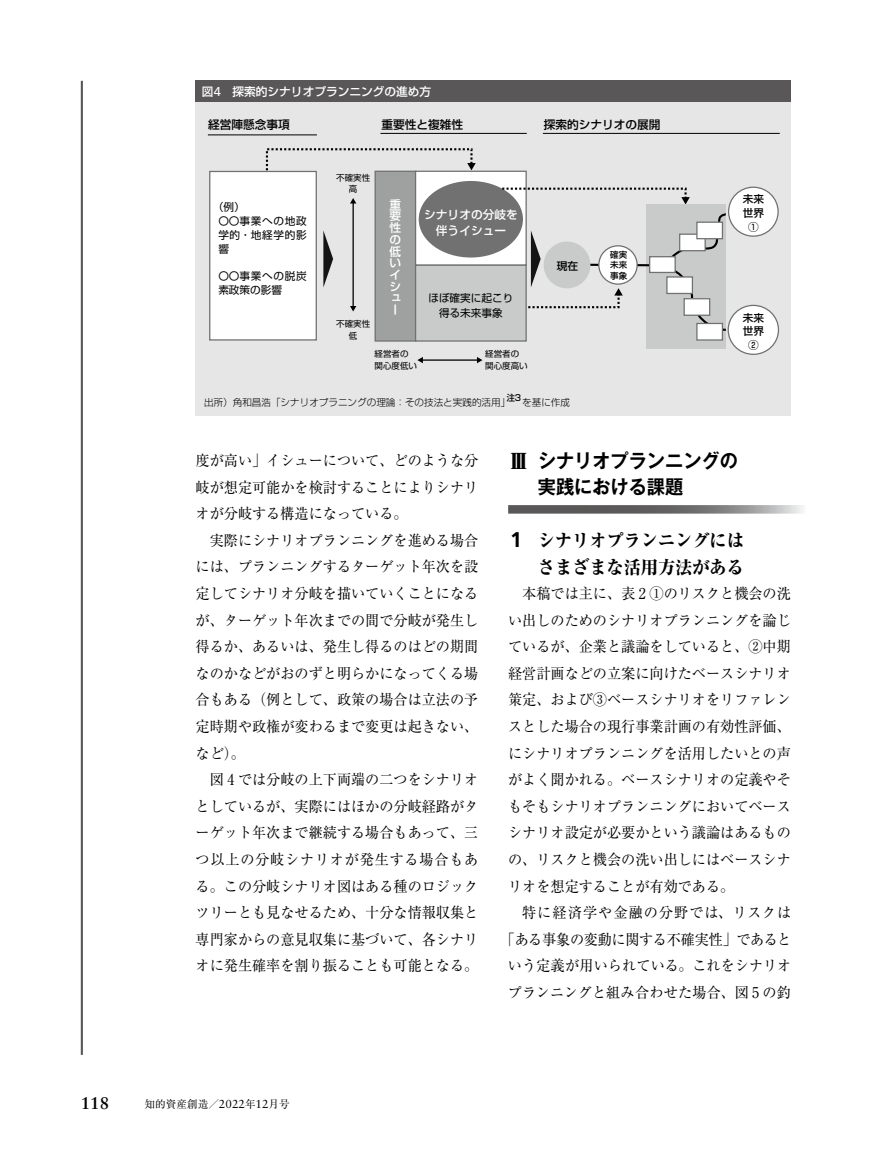
<style>
.page{position:relative;width:893px;height:1157px;background:#fff}
.page>*{position:absolute;margin:0;border:0;box-sizing:border-box;transform-origin:0 0}
.t1{font:700 19.2px/26.5px "Gothic MB101 Pr 6 N De";color:#000;scale:.95 1}
.t2{font:800 18px/26.5px "Ryumin Pr 6 N";color:#000;text-align:right;scale:.95 1}
.t3{font:700 16.95px "Sabon LT Std";color:#000}
.t4{font:14.85px/26.5px "Ryumin Pr 6 N";color:#000;text-align:justify;scale:.95 1}
.t5{font:14.85px/26.5px "Ryumin Pro";color:#000;text-align:justify;scale:.95 1}
.t6{font:500 11.7px/11.7px "Shin Go Pr 6 N";color:#fff;text-align:center}
.t7{font:500 11.7px "Shin Go Pr 6 N";color:#000}
.t8{font:10.65px/14.9px "Shin Go Pr 6 N";color:#000;text-align:center}
.t9{font:10.65px/13.8px "Shin Go Pr 6 N";letter-spacing:.065em;color:#000}
.t10{font:10.65px "Ryumin Pr 6 N";color:#000}
.t11{font:500 10.65px/13.8px "Shin Go Pr 6 N";color:#000;text-align:center}
.t12{font:300 9.6px "Shin Go Pr 6 N";color:#000}
.t13{font:500 8.7px "Shin Go Pr 6 N";color:#000;scale:.95 1}
.t14{font:8.55px/11.7px "Shin Go Pr 6 N";color:#000}
.t15{font:500 8.55px/10.6px "Shin Go Pr 6 N";color:#000;text-align:justify}
.s1{font-family:"Univers LT Std";font-weight:400;font-size:12.9px}
.s2{font-family:"Ryumin Pr 6 N"}
.s3{font-family:"Ryumin Pr 6 N";font-weight:900;font-size:21.3px}
.s4{font-family:"Frutiger LT Std";font-weight:700;font-size:21.3px}
.s5{font-family:"Sabon LT Std";font-size:11.7px}
</style>
<div class="page">
<hr style="left:81px;top:81px;width:2px;height:973px;background:#595757">
<svg style="left:508px;top:505px;width:295px;height:8px;background:#787778"></svg>
<div style="left:196px;top:81px;width:595px;height:21px;background:#595757"></div>
<div style="left:196px;top:102px;width:595px;height:314px;background:#e6e6e6"></div>
<div style="left:375px;top:171px;width:41px;height:170px;background:#9fa0a0"></div>
<div style="left:375px;top:171px;width:41px;height:171px;border:1px solid #727171"></div>
<div style="left:416px;top:171px;width:110px;height:94px;background:#fff"></div>
<div style="left:415px;top:171px;width:112px;height:95px;border:1px solid #727171"></div>
<div style="left:416px;top:265px;width:110px;height:76px;background:#c9caca"></div>
<div style="left:415px;top:264px;width:112px;height:78px;border:1px solid #727171"></div>
<div style="left:419px;top:181px;width:104px;height:76px;background:#727171;border-radius:50%"></div>
<svg style="left:265px;top:148px;width:211px;height:29px"></svg>
<svg style="left:500px;top:186px;width:190px;height:18px"></svg>
<div style="left:210px;top:171px;width:106px;height:169px;background:#fff"></div>
<div style="left:209px;top:171px;width:108px;height:169px;border:1px solid #727171"></div>
<div style="left:647px;top:205px;width:79px;height:144px;background:#c9caca"></div>
<div style="left:729px;top:187px;width:49px;height:49px;background:#fff;border-radius:50%"></div>
<div style="left:728px;top:187px;width:51px;height:50px;border:1px solid #727171;border-radius:50%"></div>
<div style="left:728px;top:305px;width:50px;height:49px;background:#fff;border-radius:50%"></div>
<div style="left:728px;top:305px;width:51px;height:50px;border:1px solid #727171;border-radius:50%"></div>
<div style="left:697px;top:323px;width:25px;height:17px;background:#fff"></div>
<div style="left:696px;top:323px;width:27px;height:17px;border:1px solid #727171"></div>
<hr style="left:208px;top:135px;width:109px;height:1px;background:#000">
<hr style="left:380px;top:133px;width:147px;height:1px;background:#000">
<hr style="left:543px;top:133px;width:237px;height:1px;background:#000">
<svg style="left:433px;top:212px;width:295px;height:120px"></svg>
<svg style="left:323px;top:230px;width:10px;height:57px"></svg>
<div style="left:544px;top:241px;width:46px;height:47px;background:#c9caca;border-radius:50%"></div>
<hr style="left:352px;top:203px;width:2px;height:104px;background:#000">
<svg style="left:350px;top:198px;width:6px;height:5px"></svg>
<svg style="left:350px;top:306px;width:6px;height:5px"></svg>
<hr style="left:422px;top:359px;width:56px;height:2px;background:#000">
<svg style="left:417px;top:357px;width:6px;height:6px"></svg>
<svg style="left:477px;top:357px;width:5px;height:6px"></svg>
<p class="t6" style="left:202px;top:85px;width:231px">図<span class="s1">4</span>　探索的シナリオプランニングの進め方</p>
<p class="t7" style="left:208px;top:115px;width:83px">経営陣懸念事項</p>
<p class="t7" style="left:381px;top:115px;width:83px">重要性と複雑性</p>
<p class="t7" style="left:544px;top:115px;width:118px">探索的シナリオの展開</p>
<p class="t9" style="left:218px;top:199px;width:90px;text-indent:-5px">（例）<br>〇〇事業への地政学的・地経学的影響</p>
<p class="t8" style="left:218px;top:269px;width:90px;line-height:13.8px;text-align:left">〇〇事業への脱炭素政策の影響</p>
<p class="t14" style="left:336px;top:171px;width:36px;text-align:center">不確実性高</p>
<p class="t14" style="left:336px;top:318px;width:36px;text-align:center">不確実性低</p>
<p class="t6" style="left:390px;top:198px;width:13px;text-align:justify">重要性の低いイシュー</p>
<p class="t14" style="left:375px;top:348px;width:44px">経営者の関心度低い</p>
<p class="t6" style="left:424px;top:205px;width:95px;line-height:15.9px">シナリオの分岐を伴うイシュー</p>
<p class="t8" style="left:428px;top:290px;width:87px">ほぼ確実に起こり得る未来事象</p>
<p class="t14" style="left:485px;top:348px;width:44px">経営者の関心度高い</p>
<p class="t11" style="left:557px;top:258px;width:23px">現在</p>
<p class="t15" style="left:610px;top:248px;width:19px">確実未来事象</p>
<p class="t12" style="left:204px;top:394px;width:308px">出所）角和昌浩「シナリオプラニングの理論：その技法と実践的活用」</p>
<p class="t13" style="left:507px;top:390px;width:17px">注3</p>
<p class="t12" style="left:522px;top:394px;width:49px">を基に作成</p>
<p class="t11" style="left:743px;top:191px;width:23px">未来世界<br>①</p>
<p class="t11" style="left:743px;top:310px;width:23px">未来世界<br>②</p>
<p class="t4" style="left:196px;top:446px;width:299px">度が高い」イシューについて、どのような分岐が想定可能かを検討することによりシナリオが分岐する構造になっている。</p>
<p class="t4" style="left:196px;top:526px;width:299px;text-indent:14px">実際にシナリオプランニングを進める場合には、プランニングするターゲット年次を設定してシナリオ分岐を描いていくことになるが、ターゲット年次までの間で分岐が発生し得るか、あるいは、発生し得るのはどの期間なのかなどがおのずと明らかになってくる場</p>
<p class="t5" style="left:196px;top:685px;width:299px"><span class="s2">合もある</span>（例として、政策の場合は立法の予定時期や政権が変わるまで変更は起きない、など）<span class="s2">。</span></p>
<p class="t4" style="left:196px;top:765px;width:299px;text-indent:14px">図 4 では分岐の上下両端の二つをシナリオとしているが、実際にはほかの分岐経路がターゲット年次まで継続する場合もあって、三つ以上の分岐シナリオが発生する場合もある。この分岐シナリオ図はある種のロジックツリーとも見なせるため、十分な情報収集と専門家からの意見収集に基づいて、各シナリオに発生確率を割り振ることも可能となる。</p>
<p class="t1" style="left:538px;top:446px;width:212px;text-indent:-30px"><span class="s3">Ⅲ</span> シナリオプランニングの実践における課題</p>
<p class="t2" style="left:510px;top:526px;width:247px"><span class="s4">1</span> シナリオプランニングにはさまざまな活用方法がある</p>
<p class="t4" style="left:508px;top:579px;width:299px;text-indent:14px">本稿では主に、表 2 ①のリスクと機会の洗い出しのためのシナリオプランニングを論じているが、企業と議論をしていると、②中期経営計画などの立案に向けたベースシナリオ策定、および③ベースシナリオをリファレンスとした場合の現行事業計画の有効性評価、にシナリオプランニングを活用したいとの声がよく聞かれる。ベースシナリオの定義やそもそもシナリオプランニングにおいてベースシナリオ設定が必要かという議論はあるものの、リスクと機会の洗い出しにはベースシナリオを想定することが有効である。</p>
<p class="t4" style="left:501px;top:898px;width:307px;text-align:right">特に経済学や金融の分野では、リスクは<br>「ある事象の変動に関する不確実性」であるという定義が用いられている。これをシナリオプランニングと組み合わせた場合、図 5 の釣</p>
<p class="t3" style="left:81px;top:1093px;width:30px">118</p>
<p class="t10" style="left:145px;top:1095px;width:147px">知的資産創造／<span class="s5">2022</span>年<span class="s5">12</span>月号</p>
</div>
